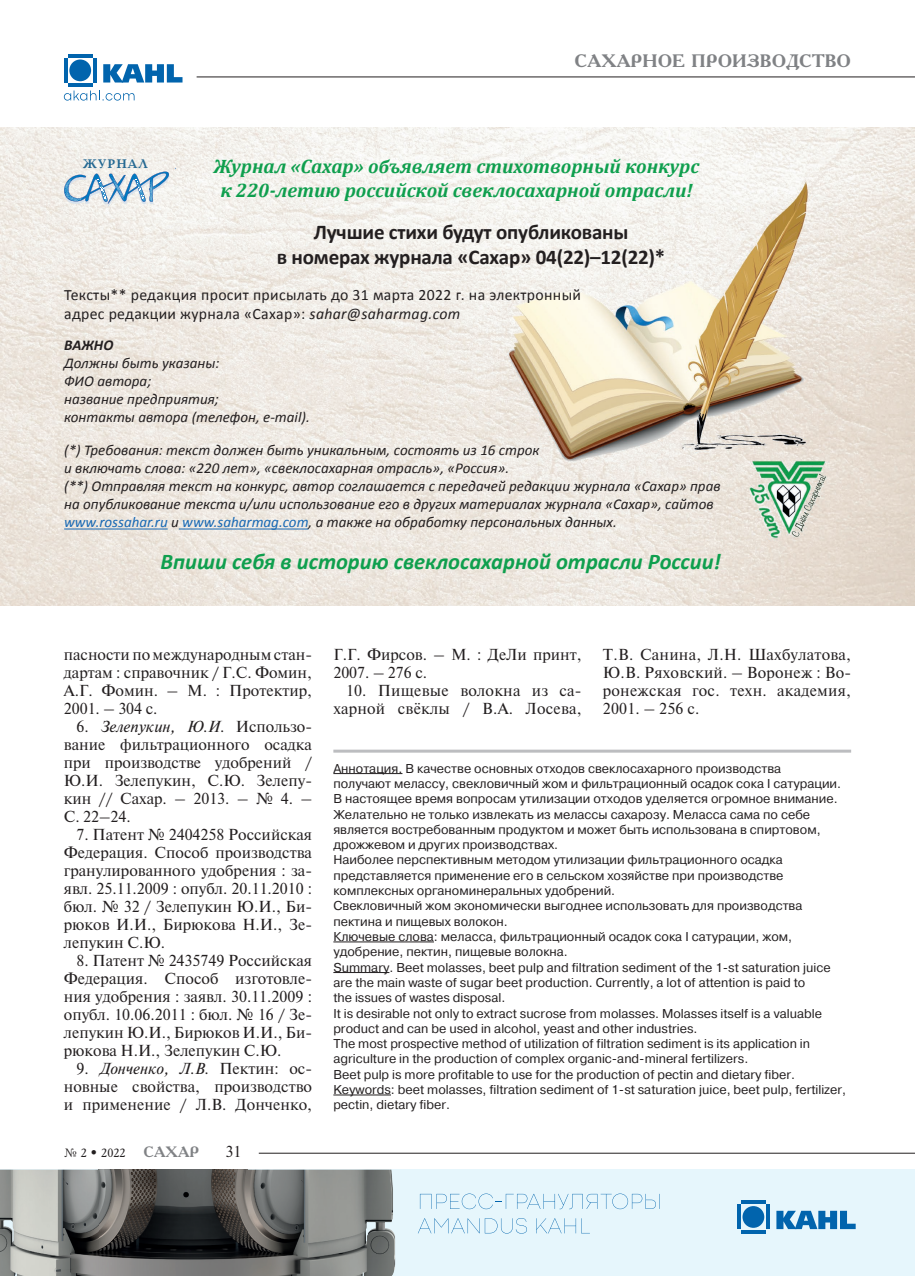
<style>
.page{position:relative;width:915px;height:1276px;background:#fff}
.page>*{position:absolute;margin:0;border:0;box-sizing:border-box;transform-origin:0 0}
.t1{font:italic 700 22.5px "Calibri";color:#0f9f4e}
.t2{font:700 21px "Calibri";letter-spacing:-.01em;color:#231f20}
.t3{font:italic 700 19.5px/23.4px "Cambria";color:#0f9f4e;text-align:center}
.t4{font:700 18px "Academy";color:#808285}
.t5{font:15.75px/18.9px "Calibri";letter-spacing:.02em;color:#231f20}
.Newton10{font:15px/18px "Newton C";color:#231f20;text-align:justify}
.t6{font:italic 15px/18px "Calibri";color:#231f20}
.t7{font:italic 700 15px "Calibri";letter-spacing:-.005em;color:#231f20}
.Pragm_aut{font:12.75px/15.3px "Pragmatica C";color:#231f20}
.t8{font:12px "Academy C";color:#231f20}
.t9{font:700 12px "Baltica";letter-spacing:.1em;color:#246892}
.s1{font-style:italic}
.s2{color:#1768b4}
.s3{font-weight:700;font-size:15px;color:#808285}
</style>
<div class="page">
<hr style="left:259px;top:1152px;width:655px;height:1px;background:#231f20">
<hr style="left:196px;top:77px;width:718px;height:1px;background:#231f20">
<div style="left:0;top:1169px;width:914px;height:107px;background:#e6f6fc"></div>
<img style="left:0;top:1169px;width:395px;height:107px">
<svg style="left:776px;top:1210px;width:79px;height:19px"></svg>
<svg style="left:737px;top:1204px;width:3px;height:25px"></svg>
<hr style="left:766px;top:1204px;width:3px;height:25px;background:#0164ad">
<hr style="left:741px;top:1230px;width:24px;height:3px;background:#0164ad">
<hr style="left:741px;top:1200px;width:24px;height:4px;background:#0164ad">
<div style="left:742px;top:1206px;width:22px;height:21px;background:#0164ad;border-radius:50%"></div>
<svg style="left:420px;top:1193px;width:236px;height:16px"></svg>
<svg style="left:418px;top:1218px;width:109px;height:15px"></svg>
<svg style="left:536px;top:1218px;width:53px;height:15px"></svg>
<svg style="left:103px;top:64px;width:79px;height:18px"></svg>
<hr style="left:64px;top:58px;width:3px;height:25px;background:#0164ad">
<hr style="left:93px;top:58px;width:4px;height:25px;background:#0164ad">
<hr style="left:68px;top:83px;width:24px;height:4px;background:#0164ad">
<hr style="left:68px;top:54px;width:24px;height:3px;background:#0164ad">
<div style="left:69px;top:59px;width:22px;height:22px;background:#0164ad;border-radius:50%"></div>
<svg style="left:64px;top:90px;width:70px;height:11px"></svg>
<hr style="left:333px;top:773px;width:69px;height:1px;background:#231f20">
<hr style="left:333px;top:941px;width:101px;height:1px;background:#231f20">
<hr style="left:333px;top:972px;width:56px;height:1px;background:#231f20">
<hr style="left:333px;top:1094px;width:58px;height:1px;background:#231f20">
<hr style="left:333px;top:749px;width:517px;height:3px;background:#bcbdc0">
<img style="left:0;top:128px;width:914px;height:478px">
<hr style="left:64px;top:528px;width:104px;height:1px;background:#1768b4">
<hr style="left:179px;top:528px;width:129px;height:1px;background:#1768b4">
<svg style="left:64px;top:172px;width:105px;height:34px"></svg>
<p class="t9" style="left:83px;top:157px;width:66px">ЖУРНАЛ</p>
<h3 class="t4" style="left:574px;top:49px;width:278px">САХАРНОЕ ПРОИЗВОДСТВО</h3>
<p class="t3" style="left:214px;top:154px;width:486px">Журнал «Сахар» объявляет стихотворный конкурс к 220-летию российской свеклосахарной отрасли!</p>
<p class="t2" style="left:314px;top:218px;width:316px">Лучшие стихи будут опубликованы</p>
<p class="t2" style="left:277px;top:244px;width:390px">в номерах журнала «Сахар» 04(22)–12(22)*</p>
<p class="t5" style="left:64px;top:285px;width:518px">Тексты** редакция просит присылать до 31 марта 2022 г. на электронный адрес редакции журнала «Сахар»: <span class="s1">sahar@saharmag.com</span></p>
<p class="t7" style="left:64px;top:335px;width:51px">ВАЖНО</p>
<p class="t6" style="left:64px;top:353px;width:157px">Должны быть указаны:</p>
<p class="t6" style="left:64px;top:371px;width:89px">ФИО автора;</p>
<p class="t6" style="left:64px;top:389px;width:156px">название предприятия;</p>
<p class="t6" style="left:64px;top:407px;width:247px">контакты автора (телефон, e-mail).</p>
<p class="t6" style="left:64px;top:441px;width:476px">(*) Требования: текст должен быть уникальным, состоять из 16 строк</p>
<p class="t6" style="left:64px;top:459px;width:446px">и включать слова: «220 лет», «свеклосахарная отрасль», «Россия».</p>
<p class="t6" style="left:64px;top:477px;width:657px">(**) Отправляя текст на конкурс, автор соглашается с передачей редакции журнала «Сахар» прав на опубликование текста и/или использование его в других материалах журнала «Сахар», сайтов</p>
<p class="t6" style="left:64px;top:513px;width:554px"><span class="s2">www.rossahar.ru</span> и <span class="s2">www.saharmag.com</span>, а также на обработку персональных данных.</p>
<p class="t1" style="left:160px;top:547px;width:561px">Впиши себя в историю свеклосахарной отрасли России!</p>
<p class="Newton10" style="left:64px;top:646px;width:250px">пасности по международным стан&shy;дартам : справочник / Г.С. Фомин, А.Г. Фомин. – М. : Протектир, 2001. – 304 с.</p>
<p class="Newton10" style="left:64px;top:718px;width:250px;text-indent:13px">6. <span class="s1">Зелепукин, Ю.И.</span> Использо&shy;вание фильтрационного осадка при производстве удобрений / Ю.И. Зелепукин, С.Ю. Зелепу&shy;кин // Сахар. – 2013. – № 4. – С. 22–24.</p>
<p class="Newton10" style="left:64px;top:826px;width:250px;text-indent:13px">7. Патент № 2404258 Российская Федерация. Способ производства гранулированного удобрения : за&shy;явл. 25.11.2009 : опубл. 20.11.2010 : бюл. № 32 / Зелепукин Ю.И., Би&shy;рюков И.И., Бирюкова Н.И., Зе&shy;лепукин С.Ю.</p>
<p class="Newton10" style="left:64px;top:952px;width:250px;text-indent:13px">8. Патент № 2435749 Российская Федерация. Способ изготовле&shy;ния удобрения : заявл. 30.11.2009 : опубл. 10.06.2011 : бюл. № 16 / Зе&shy;лепукин Ю.И., Бирюков И.И., Би&shy;рюкова Н.И., Зелепукин С.Ю.</p>
<p class="Newton10" style="left:64px;top:1060px;width:250px;text-indent:13px">9. <span class="s1">Донченко, Л.В.</span> Пектин: ос&shy;новные свойства, производство и применение / Л.В. Донченко,</p>
<p class="t8" style="left:64px;top:1145px;width:137px">№ 2 • 2022 <span class="s3">САХАР</span></p>
<p class="Newton10" style="left:225px;top:1142px;width:17px">31</p>
<p class="Newton10" style="left:333px;top:646px;width:250px">Г.Г. Фирсов. – М. : ДеЛи принт,<br>2007. – 276 с.</p>
<p class="Newton10" style="left:333px;top:682px;width:250px;text-align:right">10. Пищевые волокна из са&shy;харной свёклы / В.А. Лосева,</p>
<p class="Newton10" style="left:602px;top:646px;width:250px">Т.В. Санина, Л.Н. Шахбулатова, Ю.В. Ряховский. – Воронеж : Во&shy;ронежская гос. техн. академия, 2001. – 256 с.</p>
<p class="Pragm_aut" style="left:333px;top:760px;width:509px">Аннотация. В качестве основных отходов свеклосахарного производства получают мелассу, свекловичный жом и фильтрационный осадок сока I сатурации.<br>В настоящее время вопросам утилизации отходов уделяется огромное внимание.</p>
<p class="Pragm_aut" style="left:333px;top:806px;width:488px">Желательно не только извлекать из мелассы сахарозу. Меласса сама по себе является востребованным продуктом и может быть использована в спиртовом, дрожжевом и других производствах.</p>
<p class="Pragm_aut" style="left:333px;top:852px;width:451px;text-align:justify">Наиболее перспективным методом утилизации фильтрационного осадка представляется применение его в сельском хозяйстве при производстве комплексных органоминеральных удобрений.</p>
<p class="Pragm_aut" style="left:333px;top:898px;width:470px">Свекловичный жом экономически выгоднее использовать для производства пектина и пищевых волокон.</p>
<p class="Pragm_aut" style="left:333px;top:929px;width:460px">Ключевые слова: меласса, фильтрационный осадок сока I сатурации, жом, удобрение, пектин, пищевые волокна.</p>
<p class="Pragm_aut" style="left:333px;top:959px;width:498px">Summary. Beet molasses, beet pulp and filtration sediment of the 1-st saturation juice are the main waste of sugar beet production. Currently, a lot of attention is paid to<br>the issues of wastes disposal.</p>
<p class="Pragm_aut" style="left:333px;top:1005px;width:490px">It is desirable not only to extract sucrose from molasses. Molasses itself is a valuable product and can be used in alcohol, yeast and other industries.</p>
<p class="Pragm_aut" style="left:333px;top:1036px;width:478px">The most prospective method of utilization of filtration sediment is its application in agriculture in the production of complex organic-and-mineral fertilizers.</p>
<p class="Pragm_aut" style="left:333px;top:1066px;width:463px">Beet pulp is more profitable to use for the production of pectin and dietary fiber.</p>
<p class="Pragm_aut" style="left:333px;top:1082px;width:514px">Keywords: beet molasses, filtration sediment of 1-st saturation juice, beet pulp, fertilizer, pectin, dietary fiber.</p>
</div>
